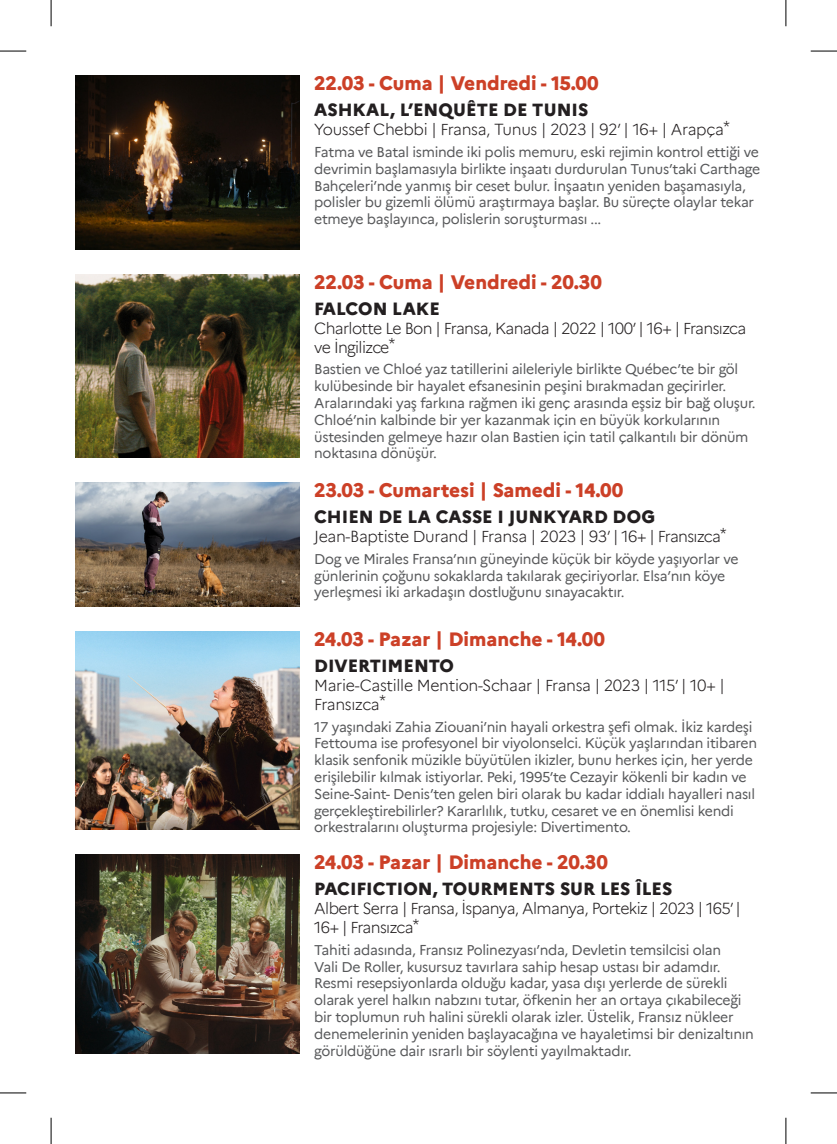
<style>
.page{position:relative;width:837px;height:1144px;background:#fff}
.page>*{position:absolute;margin:0;border:0;box-sizing:border-box;transform-origin:0 0}
.t1{font:800 19.25px "Marianne";color:#cc4027}
.t2{font:800 17.5px "Marianne";color:#231f20}
.t3{font:300 15.75px/18.9px "Marianne";letter-spacing:-.04em;color:#231f20}
.t4{font:300 15.75px/18.9px "Marianne";letter-spacing:-.02em;color:#231f20}
.t5{font:14px/16.8px "Marianne";letter-spacing:-.02em;color:#57585a}
</style>
<div class="page">
<img style="left:76px;top:274px;width:223px;height:184px">
<img style="left:76px;top:855px;width:223px;height:198px">
<img style="left:76px;top:631px;width:223px;height:199px">
<img style="left:76px;top:483px;width:223px;height:124px">
<img style="left:76px;top:76px;width:223px;height:173px">
<svg style="left:0;top:51px;width:26px;height:1px"></svg>
<svg style="left:810px;top:51px;width:26px;height:1px"></svg>
<svg style="left:0;top:1092px;width:26px;height:1px"></svg>
<svg style="left:810px;top:1092px;width:26px;height:1px"></svg>
<svg style="left:51px;top:0;width:1px;height:26px"></svg>
<svg style="left:51px;top:1118px;width:1px;height:26px"></svg>
<svg style="left:785px;top:0;width:1px;height:26px"></svg>
<svg style="left:785px;top:1118px;width:1px;height:26px"></svg>
<p class="t1" style="left:314px;top:69px;width:286px">22.03 - Cuma | Vendredi - 15.00</p>
<p class="t2" style="left:314px;top:96px;width:275px">ASHKAL, L’ENQUÊTE DE TUNIS</p>
<p class="t4" style="left:314px;top:119px;width:417px">Youssef Chebbi | Fransa, Tunus | 2023 | 92’ | 16+ | Arapça*</p>
<p class="t5" style="left:314px;top:142px;width:447px">Fatma ve Batal isminde iki polis memuru, eski rejimin kontrol ettiği ve devrimin başlamasıyla birlikte inşaatı durdurulan Tunus’taki Carthage Bahçeleri’nde yanmış bir ceset bulur. İnşaatın yeniden başamasıyla, polisler bu gizemli ölümü araştırmaya başlar. Bu süreçte olaylar tekar etmeye başlayınca, polislerin soruşturması ...</p>
<p class="t1" style="left:314px;top:267px;width:289px">22.03 - Cuma | Vendredi - 20.30</p>
<p class="t2" style="left:314px;top:295px;width:127px">FALCON LAKE</p>
<p class="t3" style="left:314px;top:317px;width:433px">Charlotte Le Bon | Fransa, Kanada | 2022 | 100’ | 16+ | Fransızca ve İngilizce*</p>
<p class="t5" style="left:314px;top:360px;width:443px">Bastien ve Chloé yaz tatillerini aileleriyle birlikte Québec’te bir göl kulübesinde bir hayalet efsanesinin peşini bırakmadan geçirirler.<br>Aralarındaki yaş farkına rağmen iki genç arasında eşsiz bir bağ oluşur.<br>Chloé’nin kalbinde bir yer kazanmak için en büyük korkularının üstesinden gelmeye hazır olan Bastien için tatil çalkantılı bir dönüm noktasına dönüşür.</p>
<p class="t1" style="left:314px;top:475px;width:311px">23.03 - Cumartesi | Samedi - 14.00</p>
<p class="t2" style="left:314px;top:503px;width:342px">CHIEN DE LA CASSE I JUNKYARD DOG</p>
<p class="t3" style="left:314px;top:526px;width:414px">Jean-Baptiste Durand | Fransa | 2023 | 93’ | 16+ | Fransızca*</p>
<p class="t5" style="left:314px;top:549px;width:426px">Dog ve Mirales Fransa’nın güneyinde küçük bir köyde yaşıyorlar ve günlerinin çoğunu sokaklarda takılarak geçiriyorlar. Elsa’nın köye yerleşmesi iki arkadaşın dostluğunu sınayacaktır.</p>
<p class="t1" style="left:314px;top:624px;width:292px">24.03 - Pazar | Dimanche - 14.00</p>
<p class="t2" style="left:314px;top:652px;width:141px">DIVERTIMENTO</p>
<p class="t4" style="left:314px;top:674px;width:412px">Marie-Castille Mention-Schaar | Fransa | 2023 | 115’ | 10+ |<br>Fransızca*</p>
<p class="t5" style="left:314px;top:717px;width:444px">17 yaşındaki Zahia Ziouani’nin hayali orkestra şefi olmak. İkiz kardeşi Fettouma ise profesyonel bir viyolonselci. Küçük yaşlarından itibaren klasik senfonik müzikle büyütülen ikizler, bunu herkes için, her yerde erişilebilir kılmak istiyorlar. Peki, 1995’te Cezayir kökenli bir kadın ve Seine-Saint- Denis’ten gelen biri olarak bu kadar iddialı hayalleri nasıl gerçekleştirebilirler? Kararlılık, tutku, cesaret ve en önemlisi kendi orkestralarını oluşturma projesiyle: Divertimento.</p>
<p class="t1" style="left:314px;top:847px;width:295px">24.03 - Pazar | Dimanche - 20.30</p>
<p class="t2" style="left:314px;top:875px;width:359px">PACIFICTION, TOURMENTS SUR LES ÎLES</p>
<p class="t3" style="left:314px;top:898px;width:428px">Albert Serra | Fransa, İspanya, Almanya, Portekiz | 2023 | 165’ |<br>16+ | Fransızca*</p>
<p class="t5" style="left:314px;top:940px;width:441px">Tahiti adasında, Fransız Polinezyası’nda, Devletin temsilcisi olan<br>Vali De Roller, kusursuz tavırlara sahip hesap ustası bir adamdır.<br>Resmi resepsiyonlarda olduğu kadar, yasa dışı yerlerde de sürekli olarak yerel halkın nabzını tutar, öfkenin her an ortaya çıkabileceği bir toplumun ruh halini sürekli olarak izler. Üstelik, Fransız nükleer denemelerinin yeniden başlayacağına ve hayaletimsi bir denizaltının görüldüğüne dair ısrarlı bir söylenti yayılmaktadır.</p>
</div>
